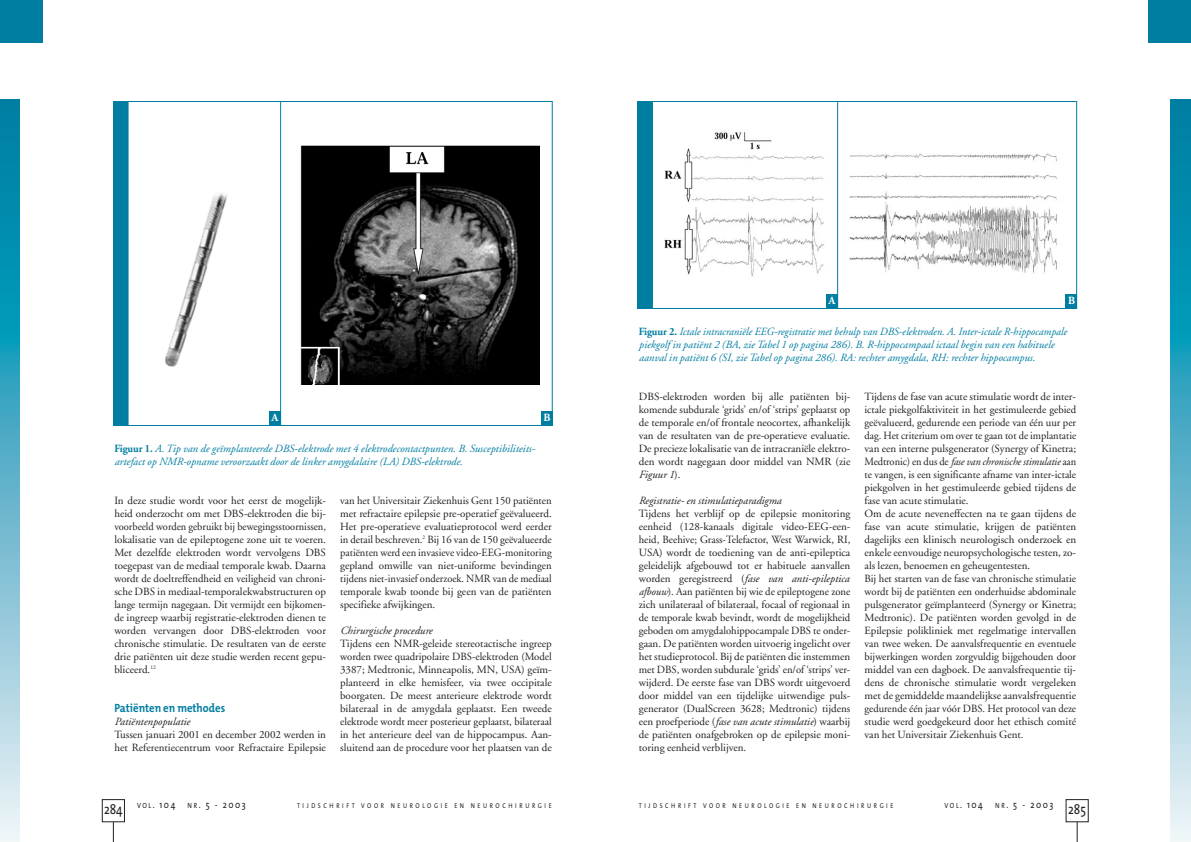
<style>
.page{position:relative;width:1191px;height:842px;background:#fff}
.page>*{position:absolute;margin:0;border:0;box-sizing:border-box;transform-origin:0 0}
.t1{font:14px "The Mix";color:#231f20;scale:.85 1}
.t2{font:700 12px "The Mix";color:#007ea2;scale:.9 1}
.t3{font:11px/13px "Adobe Garamond";color:#231f20;text-align:justify}
.t4{font:italic 11px/13px "Adobe Garamond";color:#007ea2}
.t5{font:italic 11px "Adobe Garamond";color:#231f20}
.t6{font:700 11px "Adobe Garamond";color:#fff}
.t7{font:10px "The Mix";letter-spacing:.185em;color:#231f20;scale:.85 1}
.t8{font:7px "The Mix";letter-spacing:.43em;color:#231f20;scale:.85 1}
.s1{font-weight:700;font-style:normal}
.s2{font-size:7.5px}
.s3{font-style:italic}
</style>
<div class="page">
<svg style="left:1077px;top:822px;width:1px;height:20px"></svg>
<svg style="left:1171px;top:99px;width:20px;height:743px;background:#5cb3ca"></svg>
<div style="left:1148px;top:0;width:43px;height:43px;background:#007ea2"></div>
<svg style="left:113px;top:822px;width:1px;height:20px"></svg>
<div style="left:102px;top:799px;width:23px;height:23px;border:1px solid #231f20"></div>
<svg style="left:0;top:99px;width:20px;height:743px;background:#5cb3ca"></svg>
<div style="left:0;top:0;width:43px;height:43px;background:#007ea2"></div>
<img style="left:165px;top:141px;width:374px;height:244px">
<div style="left:128px;top:101px;width:425px;height:325px;border:1px solid #007ea2"></div>
<div style="left:113px;top:101px;width:15px;height:325px;background:#007ea2"></div>
<img style="left:664px;top:122px;width:393px;height:166px">
<div style="left:652px;top:101px;width:425px;height:208px;border:1px solid #007ea2"></div>
<div style="left:638px;top:101px;width:14px;height:208px;background:#007ea2"></div>
<hr style="left:280px;top:101px;width:1px;height:325px;background:#007ea2">
<div style="left:269px;top:412px;width:12px;height:14px;background:#007ea2"></div>
<div style="left:826px;top:295px;width:12px;height:14px;background:#007ea2"></div>
<div style="left:1066px;top:295px;width:11px;height:14px;background:#007ea2"></div>
<div style="left:541px;top:412px;width:12px;height:14px;background:#007ea2"></div>
<hr style="left:837px;top:101px;width:1px;height:208px;background:#007ea2">
<p class="t6" style="left:272px;top:413px;width:8px">A</p>
<p class="t6" style="left:544px;top:413px;width:8px">B</p>
<p class="t4" style="left:114px;top:443px;width:422px"><span class="s1">Figuur 1.</span> A. Tip van de geïmplanteerde DBS-elektrode met 4 elektrodecontactpunten. B. Susceptibiliteits&shy;artefact op NMR-opname veroorzaakt door de linker amygdalaire (LA) DBS-elektrode.</p>
<p class="t3" style="left:114px;top:495px;width:213px">In deze studie wordt voor het eerst de mogelijk&shy;heid onderzocht om met DBS-elektroden die bij&shy;voorbeeld worden gebruikt bij bewegingsstoornissen, lokalisatie van de epileptogene zone uit te voeren.<br>Met dezelfde elektroden wordt vervolgens DBS toegepast van de mediaal temporale kwab. Daarna wordt de doeltreffendheid en veiligheid van chroni&shy;sche DBS in mediaal-temporalekwabstructuren op lange termijn nagegaan. Dit vermijdt een bijkomen&shy;de ingreep waarbij registratie-elektroden dienen te worden vervangen door DBS-elektroden voor chronische stimulatie. De resultaten van de eerste drie patiënten uit deze studie werden recent gepu&shy;bliceerd.<sup>12</sup></p>
<p class="t2" style="left:114px;top:704px;width:125px">Patiënten en methodes</p>
<p class="t5" style="left:114px;top:717px;width:77px">Patiëntenpopulatie</p>
<p class="t3" style="left:114px;top:729px;width:213px">Tussen januari 2001 en december 2002 werden in het Referentiecentrum voor Refractaire Epilepsie</p>
<p class="t3" style="left:340px;top:495px;width:213px">van het Universitair Ziekenhuis Gent 150 patiënten met refractaire epilepsie pre-operatief geëvalueerd.<br>Het pre-operatieve evaluatieprotocol werd eerder in detail beschreven.<sup>2</sup> Bij 16 van de 150 geëvalueerde patiënten werd een invasieve video-EEG-monitoring gepland omwille van niet-uniforme bevindingen tijdens niet-invasief onderzoek. NMR van de mediaal temporale kwab toonde bij geen van de patiënten specifieke afwijkingen.</p>
<p class="t5" style="left:340px;top:626px;width:94px">Chirurgische procedure</p>
<p class="t3" style="left:340px;top:638px;width:213px">Tijdens een NMR-geleide stereotactische ingreep worden twee quadripolaire DBS-elektroden (Model 3387; Medtronic, Minneapolis, MN, USA) geïm&shy;planteerd in elke hemisfeer, via twee occipitale boorgaten. De meest anterieure elektrode wordt bilateraal in de amygdala geplaatst. Een tweede elektrode wordt meer posterieur geplaatst, bilateraal in het anterieure deel van de hippocampus. Aan&shy;sluitend aan de procedure voor het plaatsen van de</p>
<p class="t1" style="left:104px;top:804px;width:24px">284</p>
<p class="t7" style="left:137px;top:801px;width:130px"><span class="s2">VOL</span>. 104 <span class="s2">NR</span>. 5 - 2003</p>
<p class="t8" style="left:297px;top:804px;width:301px">TIJDSCHRIFT VOOR NEUROLOGIE EN NEUROCHIRURGIE</p>
<p class="t6" style="left:829px;top:296px;width:8px">A</p>
<p class="t6" style="left:1068px;top:296px;width:8px">B</p>
<p class="t4" style="left:639px;top:326px;width:430px"><span class="s1">Figuur 2.</span> Ictale intracraniële EEG-registratie met behulp van DBS-elektroden. A. Inter-ictale R-hippocampale piekgolf in patiënt 2 (BA, zie Tabel 1 op pagina 286). B. R-hippocampaal ictaal begin van een habituele aanval in patiënt 6 (SI, zie Tabel op pagina 286). RA: rechter amygdala, RH: rechter hippocampus.</p>
<p class="t3" style="left:639px;top:391px;width:213px">DBS-elektroden worden bij alle patiënten bij&shy;komende subdurale ‘grids’ en/of ‘strips’ geplaatst op de temporale en/of frontale neocortex, afhankelijk van de resultaten van de pre-operatieve evaluatie.<br>De precieze lokalisatie van de intracraniële elektro&shy;den wordt nagegaan door middel van NMR (zie <span class="s3">Figuur 1</span>).</p>
<p class="t5" style="left:639px;top:496px;width:144px">Registratie- en stimulatieparadigma</p>
<p class="t3" style="left:639px;top:508px;width:213px">Tijdens het verblijf op de epilepsie monitoring eenheid (128-kanaals digitale video-EEG-een&shy;heid, Beehive; Grass-Telefactor, West Warwick, RI, USA) wordt de toediening van de anti-epileptica geleidelijk afgebouwd tot er habituele aanvallen worden geregistreerd (<span class="s3">fase van anti-epileptica afbouw</span>). Aan patiënten bij wie de epileptogene zone zich unilateraal of bilateraal, focaal of regionaal in de temporale kwab bevindt, wordt de mogelijkheid geboden om amygdalohippocampale DBS te onder&shy;gaan. De patiënten worden uitvoerig ingelicht over het studieprotocol. Bij de patiënten die instemmen met DBS, worden subdurale ‘grids’ en/of ‘strips’ ver&shy;wijderd. De eerste fase van DBS wordt uitgevoerd door middel van een tijdelijke uitwendige puls&shy;generator (DualScreen 3628; Medtronic) tijdens een proefperiode (<span class="s3">fase van acute stimulatie</span>) waarbij de patiënten onafgebroken op de epilepsie moni&shy;toring eenheid verblijven.</p>
<p class="t3" style="left:865px;top:391px;width:213px;text-align:left">Tijdens de fase van acute stimulatie wordt de inter&shy;ictale piekgolfaktiviteit in het gestimuleerde gebied geëvalueerd, gedurende een periode van één uur per dag. Het criterium om over te gaan tot de implantatie van een interne pulsgenerator (Synergy of Kinetra; Medtronic) en dus de <span class="s3">fase van chronische stimulatie</span> aan te vangen, is een significante afname van inter-ictale piekgolven in het gestimuleerde gebied tijdens de fase van acute stimulatie.<br>Om de acute neveneffecten na te gaan tijdens de fase van acute stimulatie, krijgen de patiënten dagelijks een klinisch neurologisch onderzoek en enkele eenvoudige neuropsychologische testen, zo&shy;als lezen, benoemen en geheugentesten.<br>Bij het starten van de fase van chronische stimulatie wordt bij de patiënten een onderhuidse abdominale pulsgenerator geïmplanteerd (Synergy or Kinetra; Medtronic). De patiënten worden gevolgd in de Epilepsie polikliniek met regelmatige intervallen van twee weken. De aanvalsfrequentie en eventuele bijwerkingen worden zorgvuldig bijgehouden door middel van een dagboek. De aanvalsfrequentie tij&shy;dens de chronische stimulatie wordt vergeleken met de gemiddelde maandelijkse aanvalsfrequentie gedurende één jaar vóór DBS. Het protocol van deze studie werd goedgekeurd door het ethisch comité van het Universitair Ziekenhuis Gent.</p>
<p class="t8" style="left:639px;top:804px;width:301px">TIJDSCHRIFT VOOR NEUROLOGIE EN NEUROCHIRURGIE</p>
<p class="t7" style="left:945px;top:801px;width:130px"><span class="s2">VOL</span>. 104 <span class="s2">NR</span>. 5 - 2003</p>
<p class="t1" style="left:1068px;top:804px;width:22px">285</p>
</div>
